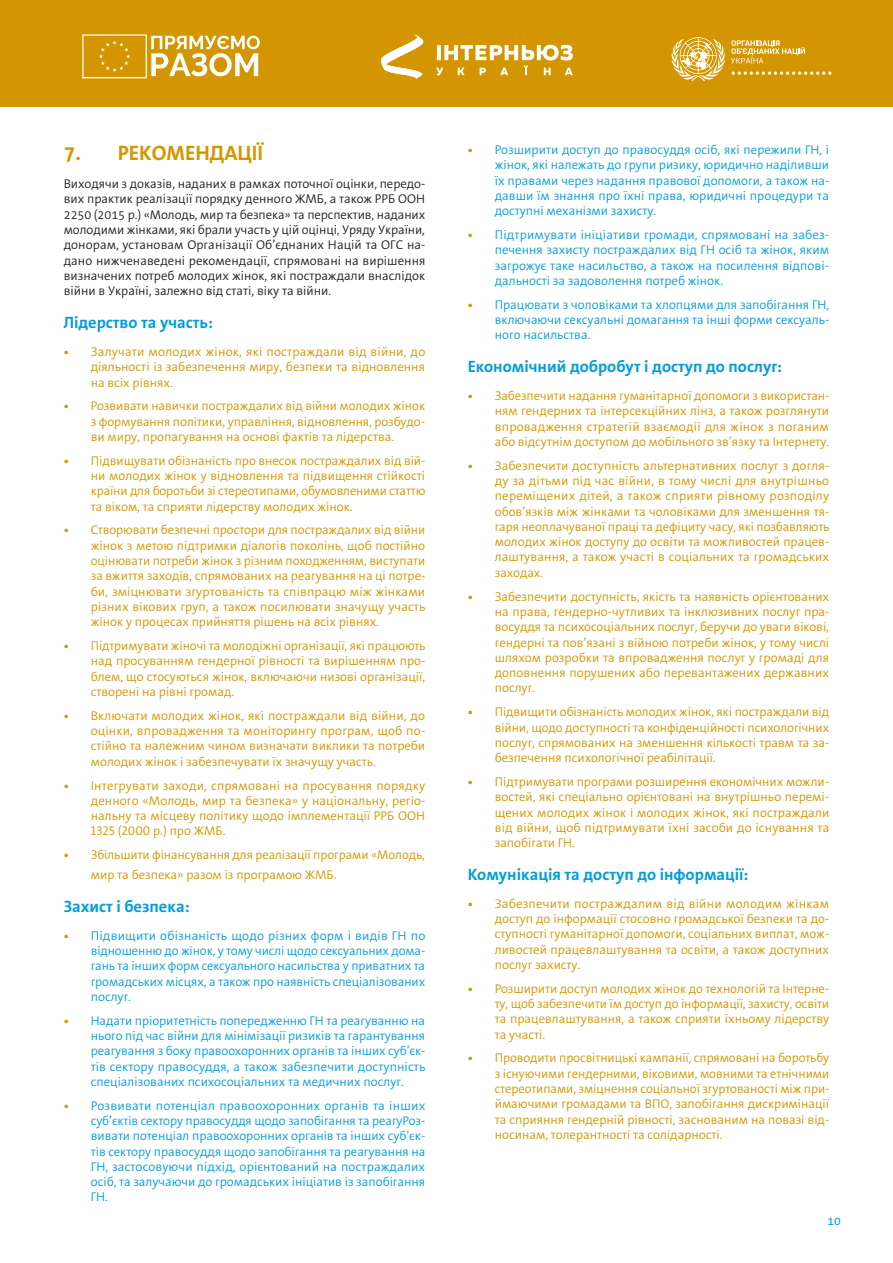
<style>
.page{position:relative;width:893px;height:1263px;background:#fff}
.page>*{position:absolute;margin:0;border:0;box-sizing:border-box;transform-origin:0 0}
.Оглавление_осн{font:700 21px "The Sans";color:#d49600}
.t1{font:700 16.5px "The Sans";color:#069ddc}
.t2{font:300 12.75px/15.3px "The Sans";color:#d49600;text-align:justify}
.t3{font:300 12.75px/15.3px "The Sans";color:#069ddc;text-align:justify}
.осн{font:300 12.75px/15.3px "The Sans";color:#231f20;text-align:justify}
.t4{font:12px "The Sans";color:#069ddc}
.s1{font-weight:700;font-size:12px}
.s2{font-weight:700;font-size:12px;color:#d49600}
</style>
<div class="page">
<div style="left:0;top:0;width:893px;height:107px;background:#d49600"></div>
<svg style="left:82px;top:34px;width:178px;height:44px"></svg>
<svg style="left:381px;top:34px;width:43px;height:45px"></svg>
<svg style="left:436px;top:45px;width:137px;height:30px"></svg>
<svg style="left:671px;top:37px;width:160px;height:44px"></svg>
<p class="Оглавление_осн" style="left:64px;top:140px;width:201px">7. РЕКОМЕНДАЦІЇ</p>
<p class="осн" style="left:64px;top:176px;width:363px">Виходячи з доказів, наданих в рамках поточної оцінки, передо&shy;вих практик реалізації порядку денного ЖМБ, а також РРБ ООН 2250 (2015 р.) «Молодь, мир та безпека» та перспектив, наданих молодими жінками, які брали участь у цій оцінці, Уряду України, донорам, установам Організації Об’єднаних Націй та ОГС на&shy;дано нижченаведені рекомендації, спрямовані на вирішення визначених потреб молодих жінок, які постраждали внаслідок війни в Україні, залежно від статі, віку та війни.</p>
<p class="t1" style="left:64px;top:312px;width:151px">Лідерство та участь:</p>
<p class="t2" style="left:91px;top:344px;width:336px;text-indent:-27px"><span class="s1">•</span> Залучати молодих жінок, які постраждали від війни, до діяльності із забезпечення миру, безпеки та відновлення на всіх рівнях.</p>
<p class="t2" style="left:91px;top:398px;width:336px;text-indent:-27px"><span class="s1">•</span> Розвивати навички постраждалих від війни молодих жінок з формування політики, управління, відновлення, розбудо&shy;ви миру, пропагування на основі фактів та лідерства.</p>
<p class="t2" style="left:91px;top:453px;width:336px;text-indent:-27px"><span class="s1">•</span> Підвищувати обізнаність про внесок постраждалих від вій&shy;ни молодих жінок у відновлення та підвищення стійкості країни для боротьби зі стереотипами, обумовленими статтю та віком, та сприяти лідерству молодих жінок.</p>
<p class="t2" style="left:91px;top:523px;width:336px;text-indent:-27px"><span class="s1">•</span> Створювати безпечні простори для постраждалих від війни жінок з метою підтримки діалогів поколінь, щоб постійно оцінювати потреби жінок з різним походженням, виступати за вжиття заходів, спрямованих на реагування на ці потре&shy;би, зміцнювати згуртованість та співпрацю між жінками різних вікових груп, а також посилювати значущу участь жінок у процесах прийняття рішень на всіх рівнях.</p>
<p class="t2" style="left:91px;top:638px;width:336px;text-indent:-27px"><span class="s1">•</span> Підтримувати жіночі та молодіжні організації, які працюють над просуванням гендерної рівності та вирішенням про&shy;блем, що стосуються жінок, включаючи низові організації, створені на рівні громад.</p>
<p class="t2" style="left:91px;top:708px;width:336px;text-indent:-27px"><span class="s1">•</span> Включати молодих жінок, які постраждали від війни, до оцінки, впровадження та моніторингу програм, щоб по&shy;стійно та належним чином визначати виклики та потреби молодих жінок і забезпечувати їх значущу участь.</p>
<p class="t2" style="left:91px;top:778px;width:336px;text-indent:-27px"><span class="s1">•</span> Інтегрувати заходи, спрямовані на просування порядку денного «Молодь, мир та безпека» у національну, регіо&shy;нальну та місцеву політику щодо імплементації РРБ ООН 1325 (2000 р.) про ЖМБ.</p>
<p class="t2" style="left:91px;top:845px;width:336px;line-height:19.8px;text-indent:-27px"><span class="s1">•</span> Збільшити фінансування для реалізації програми «Молодь, мир та безпека» разом із програмою ЖМБ.</p>
<p class="t1" style="left:64px;top:895px;width:127px">Захист і безпека:</p>
<p class="t3" style="left:91px;top:928px;width:336px;text-indent:-27px"><span class="s2">•</span> Підвищити обізнаність щодо різних форм і видів ГН по відношенню до жінок, у тому числі щодо сексуальних дома&shy;гань та інших форм сексуального насильства у приватних та громадських місцях, а також про наявність спеціалізованих послуг.</p>
<p class="t3" style="left:91px;top:1013px;width:336px;text-indent:-27px"><span class="s2">•</span> Надати пріоритетність попередженню ГН та реагуванню на нього під час війни для мінімізації ризиків та гарантування реагування з боку правоохоронних органів та інших суб’єк&shy;тів сектору правосуддя, а також забезпечити доступність спеціалізованих психосоціальних та медичних послуг.</p>
<p class="t3" style="left:91px;top:1098px;width:336px;text-indent:-27px"><span class="s2">•</span> Розвивати потенціал правоохоронних органів та інших суб’єктів сектору правосуддя щодо запобігання та реагуРоз&shy;вивати потенціал правоохоронних органів та інших суб’єк&shy;тів сектору правосуддя щодо запобігання та реагування на ГН, застосовуючи підхід, орієнтований на постраждалих осіб, та залучаючи до громадських ініціатив із запобігання ГН.</p>
<p class="t3" style="left:495px;top:142px;width:336px;text-indent:-27px"><span class="s2">•</span> Розширити доступ до правосуддя осіб, які пережили ГН, і жінок, які належать до групи ризику, юридично наділивши їх правами через надання правової допомоги, а також на&shy;давши їм знання про їхні права, юридичні процедури та доступні механізми захисту.</p>
<p class="t3" style="left:495px;top:227px;width:336px;text-indent:-27px"><span class="s2">•</span> Підтримувати ініціативи громади, спрямовані на забез&shy;печення захисту постраждалих від ГН осіб та жінок, яким загрожує таке насильство, а також на посилення відпові&shy;дальності за задоволення потреб жінок.</p>
<p class="t3" style="left:495px;top:297px;width:336px;text-indent:-27px"><span class="s2">•</span> Працювати з чоловіками та хлопцями для запобігання ГН, включаючи сексуальні домагання та інші форми сексуаль&shy;ного насильства.</p>
<p class="t1" style="left:468px;top:356px;width:316px">Економічний добробут і доступ до послуг:</p>
<p class="t2" style="left:495px;top:388px;width:336px;text-indent:-27px"><span class="s1">•</span> Забезпечити надання гуманітарної допомоги з використан&shy;ням гендерних та інтерсекційних лінз, а також розглянути впровадження стратегій взаємодії для жінок з поганим або відсутнім доступом до мобільного зв’язку та Інтернету.</p>
<p class="t2" style="left:495px;top:458px;width:336px;text-indent:-27px"><span class="s1">•</span> Забезпечити доступність альтернативних послуг з догля&shy;ду за дітьми під час війни, в тому числі для внутрішньо переміщених дітей, а також сприяти рівному розподілу обов’язків між жінками та чоловіками для зменшення тя&shy;гаря неоплачуваної праці та дефіциту часу, які позбавляють молодих жінок доступу до освіти та можливостей працев&shy;лаштування, а також участі в соціальних та громадських заходах.</p>
<p class="t2" style="left:495px;top:589px;width:336px;text-indent:-27px"><span class="s1">•</span> Забезпечити доступність, якість та наявність орієнтованих на права, гендерно-чутливих та інклюзивних послуг пра&shy;восуддя та психосоціальних послуг, беручи до уваги вікові, гендерні та пов’язані з війною потреби жінок, у тому числі шляхом розробки та впровадження послуг у громаді для доповнення порушених або перевантажених державних послуг.</p>
<p class="t2" style="left:495px;top:704px;width:336px;text-indent:-27px"><span class="s1">•</span> Підвищити обізнаність молодих жінок, які постраждали від війни, щодо доступності та конфіденційності психологічних послуг, спрямованих на зменшення кількості травм та за&shy;безпечення психологічної реабілітації.</p>
<p class="t2" style="left:495px;top:774px;width:336px;text-indent:-27px"><span class="s1">•</span> Підтримувати програми розширення економічних можли&shy;востей, які спеціально орієнтовані на внутрішньо перемі&shy;щених молодих жінок і молодих жінок, які постраждали від війни, щоб підтримувати їхні засоби до існування та запобігати ГН.</p>
<p class="t1" style="left:468px;top:863px;width:282px">Комунікація та доступ до інформації:</p>
<p class="t2" style="left:495px;top:896px;width:336px;text-indent:-27px"><span class="s1">•</span> Забезпечити постраждалим від війни молодим жінкам доступ до інформації стосовно громадської безпеки та до&shy;ступності гуманітарної допомоги, соціальних виплат, мож&shy;ливостей працевлаштування та освіти, а також доступних послуг захисту.</p>
<p class="t2" style="left:495px;top:981px;width:336px;text-indent:-27px"><span class="s1">•</span> Розширити доступ молодих жінок до технологій та Інтерне&shy;ту, щоб забезпечити їм доступ до інформації, захисту, освіти та працевлаштування, а також сприяти їхньому лідерству та участі.</p>
<p class="t2" style="left:495px;top:1051px;width:336px;text-indent:-27px"><span class="s1">•</span> Проводити просвітницькі кампанії, спрямовані на боротьбу з існуючими гендерними, віковими, мовними та етнічними стереотипами, зміцнення соціальної згуртованості між при&shy;ймаючими громадами та ВПО, запобігання дискримінації та сприяння гендерній рівності, заснованим на повазі від&shy;носинам, толерантності та солідарності.</p>
<p class="t4" style="left:827px;top:1213px;width:15px">10</p>
</div>
